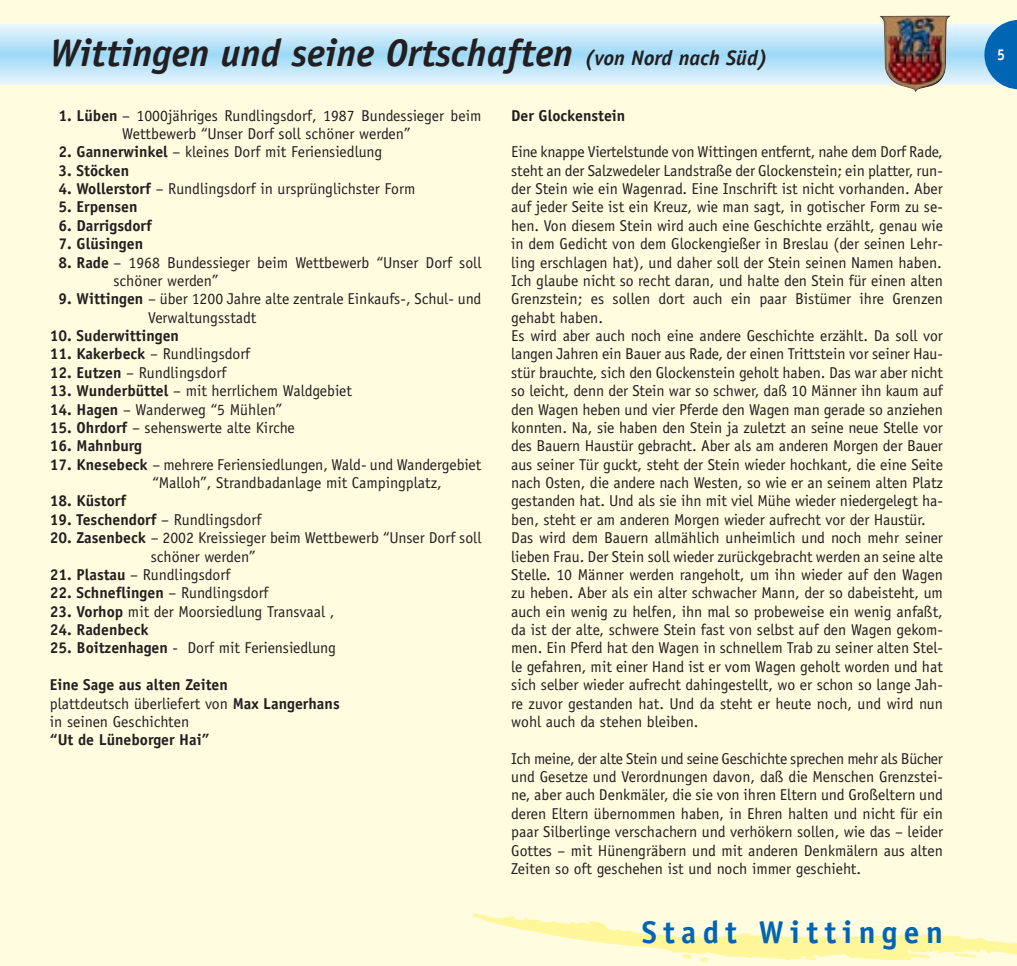
<style>
.page{position:relative;width:1017px;height:966px;background:#fffcdf}
.page>*{position:absolute;margin:0;border:0;box-sizing:border-box;transform-origin:0 0}
.t1{font:italic 700 38.5px "Officina Sans";color:#231f20}
.t2{font:700 31.5px "Officina Sans";letter-spacing:.2em;color:#0066b3}
.t3{font:15.75px/18.4px "Officina Sans";color:#231f20}
.t4{font:700 15.75px "Officina Sans";color:#231f20}
.t5{font:700 15.75px "Officina Sans";color:#fff;scale:.9 1}
.s1{font-size:21px}
.s2{font-weight:700}
.s3{font-weight:400}
</style>
<div class="page">
<svg style="left:0;top:25px;width:984px;height:59px;background:#c3e7f9"></svg>
<svg style="left:984px;top:20px;width:33px;height:69px;background:#3687c1"></svg>
<img style="left:472px;top:913px;width:545px;height:50px">
<img style="left:878px;top:16px;width:73px;height:76px">
<h1 class="t1" style="left:50px;top:38px;width:719px">Wittingen und seine Ortschaften <span class="s1">(von Nord nach Süd)</span></h1>
<p class="t5" style="left:997px;top:49px;width:10px">5</p>
<p class="t3" style="left:59px;top:107px;width:424px;text-align:center"><span class="s2">1. Lüben</span> – 1000jähriges Rundlingsdorf, 1987 Bundessieger beim<br>Wettbewerb “Unser Dorf soll schöner werden”</p>
<p class="t3" style="left:59px;top:144px;width:325px"><span class="s2">2. Gannerwinkel</span> – kleines Dorf mit Feriensiedlung</p>
<p class="t4" style="left:59px;top:164px;width:72px">3. Stöcken</p>
<p class="t3" style="left:59px;top:181px;width:358px"><span class="s2">4. Wollerstorf</span> – Rundlingsdorf in ursprünglichster Form</p>
<p class="t4" style="left:59px;top:201px;width:81px">5. Erpensen</p>
<p class="t4" style="left:59px;top:219px;width:95px">6. Darrigsdorf</p>
<p class="t4" style="left:59px;top:238px;width:86px">7. Glüsingen</p>
<p class="t3" style="left:113px;top:254px;width:369px;text-indent:-55px"><span class="s2">8. Rade</span> – 1968 Bundessieger beim Wettbewerb “Unser Dorf soll schöner werden”</p>
<p class="t3" style="left:148px;top:291px;width:335px;text-indent:-89px"><span class="s2">9. Wittingen</span> – über 1200 Jahre alte zentrale Einkaufs-, Schul- und<br>Verwaltungsstadt</p>
<p class="t4" style="left:50px;top:330px;width:131px">10. Suderwittingen</p>
<p class="t3" style="left:50px;top:346px;width:202px"><span class="s2">11. Kakerbeck</span> – Rundlingsdorf</p>
<p class="t3" style="left:50px;top:365px;width:178px"><span class="s2">12. Eutzen</span> – Rundlingsdorf</p>
<p class="t3" style="left:50px;top:383px;width:304px"><span class="s2">13. Wunderbüttel</span> – mit herrlichem Waldgebiet</p>
<p class="t3" style="left:50px;top:401px;width:234px"><span class="s2">14. Hagen</span> – Wanderweg “5 Mühlen”</p>
<p class="t3" style="left:50px;top:420px;width:247px"><span class="s2">15. Ohrdorf</span> – sehenswerte alte Kirche</p>
<p class="t4" style="left:50px;top:440px;width:94px">16. Mahnburg</p>
<p class="t3" style="left:152px;top:456px;width:330px;text-indent:-103px"><span class="s2">17. Knesebeck</span> – mehrere Feriensiedlungen, Wald- und Wandergebiet “Malloh”, Strandbadanlage mit Campingplatz,</p>
<p class="t4" style="left:50px;top:495px;width:78px">18. Küstorf</p>
<p class="t4" style="left:50px;top:513px;width:213px">19. Teschendorf <span class="s3">– Rundlingsdorf</span></p>
<p class="t3" style="left:151px;top:530px;width:332px;text-indent:-101px"><span class="s2">20. Zasenbeck</span> – 2002 Kreissieger beim Wettbewerb “Unser Dorf soll schöner werden”</p>
<p class="t3" style="left:50px;top:567px;width:182px"><span class="s2">21. Plastau</span> – Rundlingsdorf</p>
<p class="t4" style="left:50px;top:587px;width:220px">22. Schneflingen <span class="s3">– Rundlingsdorf</span></p>
<p class="t3" style="left:50px;top:603px;width:286px"><span class="s2">23. Vorhop</span> mit der Moorsiedlung Transvaal ,</p>
<p class="t4" style="left:50px;top:624px;width:100px">24. Radenbeck</p>
<p class="t3" style="left:50px;top:640px;width:288px"><span class="s2">25. Boitzenhagen</span> - Dorf mit Feriensiedlung</p>
<p class="t3" style="left:50px;top:677px;width:291px"><span class="s2">Eine Sage aus alten Zeiten<br></span>plattdeutsch überliefert von <span class="s2">Max Langerhans </span>in seinen Geschichten</p>
<p class="t4" style="left:50px;top:734px;width:161px">“Ut de Lüneborger Hai”</p>
<p class="t4" style="left:511px;top:109px;width:116px">Der Glockenstein</p>
<p class="t3" style="left:511px;top:144px;width:433px">Eine knappe Viertelstunde von Wittingen entfernt, nahe dem Dorf Rade, steht an der Salzwedeler Landstraße der Glockenstein; ein platter, run&shy;der Stein wie ein Wagenrad. Eine Inschrift ist nicht vorhanden. Aber auf jeder Seite ist ein Kreuz, wie man sagt, in gotischer Form zu se&shy;hen. Von diesem Stein wird auch eine Geschichte erzählt, genau wie in dem Gedicht von dem Glockengießer in Breslau (der seinen Lehr&shy;ling erschlagen hat), und daher soll der Stein seinen Namen haben.<br>Ich glaube nicht so recht daran, und halte den Stein für einen alten Grenzstein; es sollen dort auch ein paar Bistümer ihre Grenzen gehabt haben.<br>Es wird aber auch noch eine andere Geschichte erzählt. Da soll vor langen Jahren ein Bauer aus Rade, der einen Trittstein vor seiner Hau&shy;stür brauchte, sich den Glockenstein geholt haben. Das war aber nicht so leicht, denn der Stein war so schwer, daß 10 Männer ihn kaum auf den Wagen heben und vier Pferde den Wagen man gerade so anziehen konnten. Na, sie haben den Stein ja zuletzt an seine neue Stelle vor des Bauern Haustür gebracht. Aber als am anderen Morgen der Bauer aus seiner Tür guckt, steht der Stein wieder hochkant, die eine Seite nach Osten, die andere nach Westen, so wie er an seinem alten Platz gestanden hat. Und als sie ihn mit viel Mühe wieder niedergelegt ha&shy;ben, steht er am anderen Morgen wieder aufrecht vor der Haustür.<br>Das wird dem Bauern allmählich unheimlich und noch mehr seiner lieben Frau. Der Stein soll wieder zurückgebracht werden an seine alte Stelle. 10 Männer werden rangeholt, um ihn wieder auf den Wagen zu heben. Aber als ein alter schwacher Mann, der so dabeisteht, um auch ein wenig zu helfen, ihn mal so probeweise ein wenig anfaßt, da ist der alte, schwere Stein fast von selbst auf den Wagen gekom&shy;men. Ein Pferd hat den Wagen in schnellem Trab zu seiner alten Stel&shy;le gefahren, mit einer Hand ist er vom Wagen geholt worden und hat sich selber wieder aufrecht dahingestellt, wo er schon so lange Jah&shy;re zuvor gestanden hat. Und da steht er heute noch, und wird nun wohl auch da stehen bleiben.</p>
<p class="t3" style="left:511px;top:750px;width:433px;text-align:justify">Ich meine, der alte Stein und seine Geschichte sprechen mehr als Bücher und Gesetze und Verordnungen davon, daß die Menschen Grenzstei&shy;ne, aber auch Denkmäler, die sie von ihren Eltern und Großeltern und deren Eltern übernommen haben, in Ehren halten und nicht für ein paar Silberlinge verschachern und verhökern sollen, wie das – leider Gottes – mit Hünengräbern und mit anderen Denkmälern aus alten Zeiten so oft geschehen ist und noch immer geschieht.</p>
<h2 class="t2" style="left:642px;top:920px;width:303px">Stadt Wittingen</h2>
</div>
